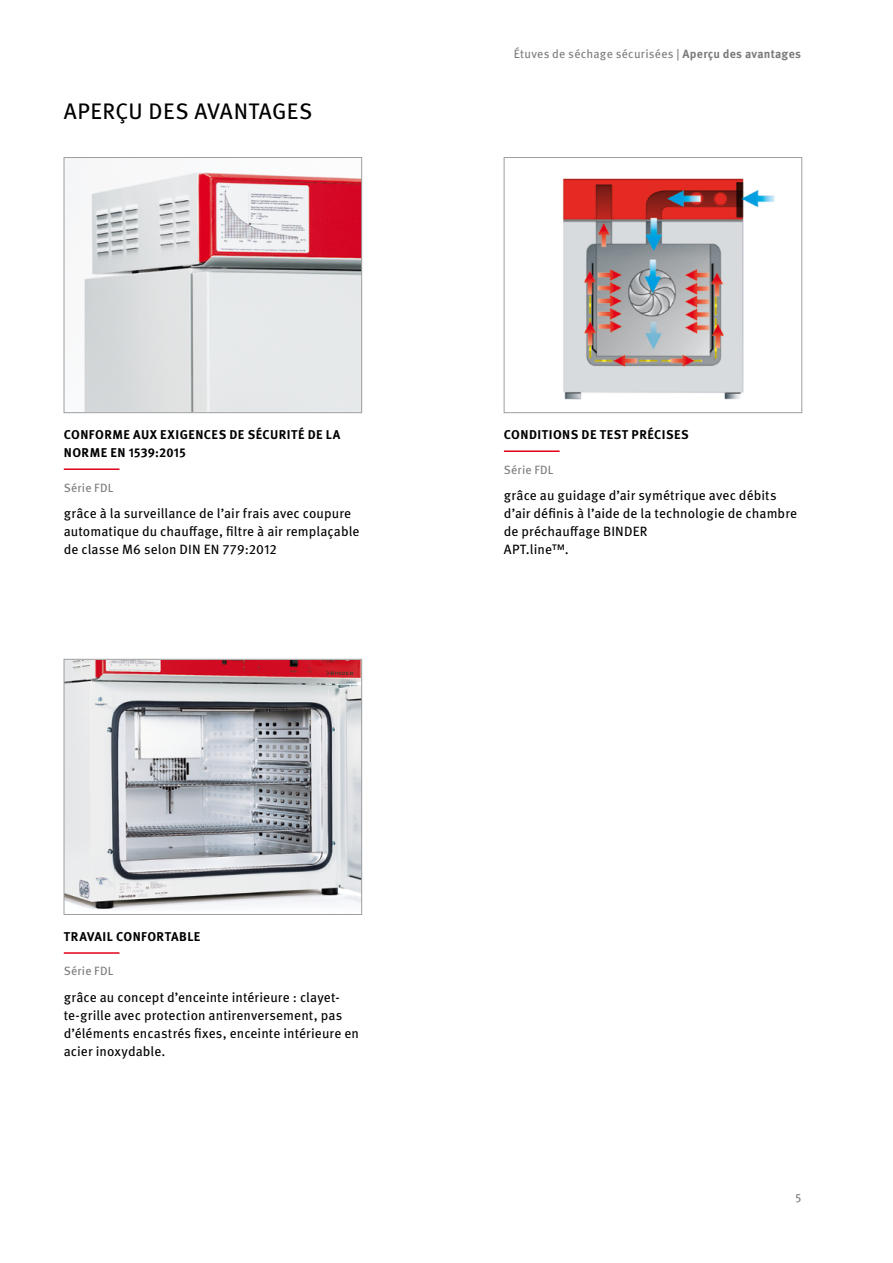
<style>
.page{position:relative;width:893px;height:1263px;background:#fff}
.page>*{position:absolute;margin:0;border:0;box-sizing:border-box;transform-origin:0 0}
.p_heading_level01_in{font:22.5px "Meta Pro";letter-spacing:.015em;color:#000}
.p_body_std{font:13.5px/18px "Meta Pro";letter-spacing:.005em;color:#000}
.p_benefits_heading{font:700 12.75px/18px "Meta Pro";letter-spacing:.035em;color:#000}
.p_runningTitle_std_C{font:12px "Meta Pro";letter-spacing:.02em;color:#7b7c7e}
.p_benefits_series{font:12px "Meta Pro";letter-spacing:.02em;color:#7b7c7e}
.s1{font-weight:700}
</style>
<div class="page">
<img style="left:66px;top:161px;width:294px;height:250px">
<div style="left:64px;top:157px;width:298px;height:256px;border:1px solid #9c9e9f"></div>
<img style="left:562px;top:178px;width:213px;height:222px">
<div style="left:504px;top:157px;width:298px;height:256px;border:1px solid #9c9e9f"></div>
<hr style="left:64px;top:468px;width:55px;height:2px;background:#e2001a">
<hr style="left:504px;top:450px;width:56px;height:2px;background:#e2001a">
<img style="left:66px;top:661px;width:294px;height:249px">
<div style="left:64px;top:659px;width:298px;height:256px;border:1px solid #9c9e9f"></div>
<hr style="left:64px;top:952px;width:55px;height:2px;background:#e2001a">
<p class="p_heading_level01_in" style="left:64px;top:94px;width:250px">APERÇU DES AVANTAGES</p>
<p class="p_benefits_heading" style="left:64px;top:425px;width:278px">CONFORME AUX EXIGENCES DE SÉCURITÉ DE LA<br>NORME EN 1539:2015</p>
<p class="p_benefits_series" style="left:64px;top:478px;width:51px">Série FDL</p>
<p class="p_body_std" style="left:64px;top:503px;width:297px">grâce à la surveillance de l’air frais avec coupure automatique du chauffage, filtre à air remplaçable de classe M6 selon DIN EN 779:2012</p>
<p class="p_runningTitle_std_C" style="left:514px;top:44px;width:289px">Étuves de séchage sécurisées | <span class="s1">Aperçu des avantages</span></p>
<p class="p_benefits_heading" style="left:504px;top:425px;width:186px">CONDITIONS DE TEST PRÉCISES</p>
<p class="p_benefits_series" style="left:504px;top:460px;width:51px">Série FDL</p>
<p class="p_body_std" style="left:504px;top:485px;width:295px">grâce au guidage d’air symétrique avec débits d’air définis à l’aide de la technologie de chambre de préchauffage BINDER<br>APT.line™.</p>
<p class="p_benefits_heading" style="left:64px;top:927px;width:138px">TRAVAIL CONFORTABLE</p>
<p class="p_benefits_series" style="left:64px;top:962px;width:51px">Série FDL</p>
<p class="p_body_std" style="left:64px;top:987px;width:297px">grâce au concept d’enceinte intérieure : clayet&shy;te-grille avec protection antirenversement, pas d’éléments encastrés fixes, enceinte intérieure en acier inoxydable.</p>
<p class="p_runningTitle_std_C" style="left:796px;top:1188px;width:7px">5</p>
</div>
